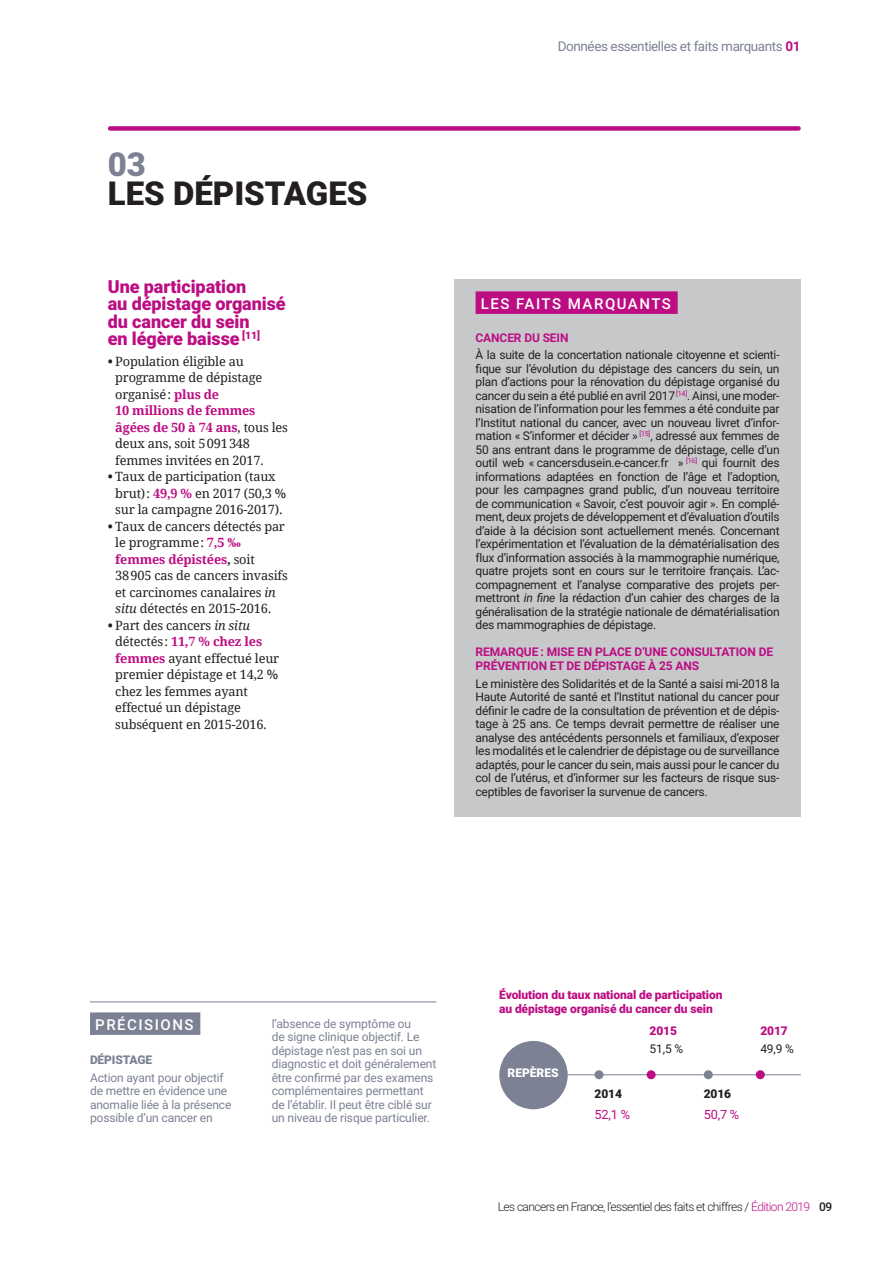
<style>
.page{position:relative;width:893px;height:1262px;background:#fff}
.page>*{position:absolute;margin:0;border:0;box-sizing:border-box;transform-origin:0 0}
.t1{font:900 33px "Roboto";color:#231f20}
.t2{font:900 33px "Roboto";color:#7c8294}
.t3{font:900 18px/17.2px "Roboto";letter-spacing:-.005em;color:#bc0d83}
.t4{font:500 15px "Roboto";letter-spacing:.1em;color:#fff}
.t5{font:13.5px "Roboto";letter-spacing:-.03em;color:#7c8294}
.t6{font:12.75px/16.5px "Droid Serif";letter-spacing:-.015em;color:#231f20}
.t7{font:12.75px "Roboto";color:#bc0d83}
.t8{font:12px/13.5px "Roboto";letter-spacing:-.02em;color:#231f20;text-align:justify}
.t9{font:12px/13.5px "Roboto";letter-spacing:-.01em;color:#7c8294}
.t10{font:700 12px/13.5px "Roboto";letter-spacing:-.01em;color:#bc0d83}
.t11{font:900 12px/13.5px "Roboto";letter-spacing:-.01em;color:#bc0d83}
.t12{font:300 12px "Roboto";letter-spacing:-.05em;color:#231f20}
.t13{font:900 12px "Roboto";letter-spacing:-.01em;color:#7c8294}
.t14{font:900 12px "Roboto";letter-spacing:-.01em;color:#231f20}
.t15{font:900 12px "Roboto";color:#fff}
.s1{font-weight:700}
.s2{font-weight:700;color:#bc0d83}
.s3{font-family:"Times New Roman";font-weight:700;font-size:13.5px;color:#bc0d83}
.s4{font-style:italic}
.s5{color:#bc0d83}
.s6{font-weight:500}
</style>
<div class="page">
<div style="left:110px;top:126px;width:688px;height:5px;background:#bc0d83"></div>
<div style="left:90px;top:1012px;width:110px;height:23px;background:#7c8294"></div>
<hr style="left:90px;top:1002px;width:346px;height:1px;background:#7c8294">
<hr style="left:500px;top:1074px;width:301px;height:1px;background:#7c8294">
<div style="left:594px;top:1070px;width:9px;height:9px;background:#7c8294;border-radius:50%"></div>
<div style="left:704px;top:1070px;width:9px;height:9px;background:#7c8294;border-radius:50%"></div>
<div style="left:499px;top:1041px;width:69px;height:68px;background:#7c8294;border-radius:50%"></div>
<div style="left:646px;top:1070px;width:9px;height:9px;background:#bc0d83;border-radius:50%"></div>
<div style="left:756px;top:1070px;width:9px;height:9px;background:#bc0d83;border-radius:50%"></div>
<div style="left:454px;top:279px;width:347px;height:538px;background:#c7c8ca"></div>
<div style="left:475px;top:291px;width:203px;height:23px;background:#bc0d83"></div>
<h1 class="t2" style="left:108px;top:141px;width:40px">03</h1>
<h1 class="t1" style="left:108px;top:170px;width:261px">LES DÉPISTAGES</h1>
<h2 class="t3" style="left:108px;top:277px;width:179px">Une participation<br>au dépistage organisé du cancer du sein<br>en légère baisse <sup>[11]</sup></h2>
<p class="t6" style="left:115px;top:353px;width:174px;text-indent:-7px"><span class="s1">•</span> Population éligible au programme de dépistage organisé: <span class="s2">plus de<br>10 millions de femmes âgées de 50 à 74 ans</span>, tous les deux ans, soit 5091348 femmes invitées en 2017.</p>
<p class="t6" style="left:115px;top:469px;width:173px;text-indent:-8px"><span class="s1">•</span> Taux de participation (taux brut): <span class="s2">49,9 %</span> en 2017 (50,3 % sur la campagne 2016-2017).</p>
<p class="t6" style="left:115px;top:518px;width:174px;text-indent:-8px"><span class="s1">•</span> Taux de cancers détectés par le programme: <span class="s2">7,5</span> <span class="s3">‰ </span><span class="s2">femmes dépistées</span><span class="s1">,</span> soit<br>38905 cas de cancers invasifs et carcinomes canalaires <span class="s4">in situ</span> détectés en 2015-2016.</p>
<p class="t6" style="left:115px;top:617px;width:165px;text-indent:-8px"><span class="s1">•</span> Part des cancers <span class="s4">in situ </span>détectés: <span class="s2">11,7 % chez les femmes</span> ayant effectué leur premier dépistage et 14,2 % chez les femmes ayant effectué un dépistage subséquent en 2015-2016.</p>
<p class="t5" style="left:558px;top:37px;width:244px">Données essentielles et faits marquants <span class="s2">01</span></p>
<p class="t4" style="left:481px;top:293px;width:192px">LES FAITS MARQUANTS</p>
<p class="t10" style="left:475px;top:330px;width:94px">CANCER DU SEIN</p>
<p class="t8" style="left:475px;top:348px;width:306px">À la suite de la concertation nationale citoyenne et scienti&shy;fique sur l’évolution du dépistage des cancers du sein, un plan d’actions pour la rénovation du dépistage organisé du cancer du sein a été publié en avril 2017 <sup>[14]</sup>. Ainsi, une moder&shy;nisation de l’information pour les femmes a été conduite par l’Institut national du cancer, avec un nouveau livret d’infor&shy;mation « S’informer et décider » <sup>[15]</sup>, adressé aux femmes de 50 ans entrant dans le programme de dépistage, celle d’un outil web « cancersdusein.e-cancer.fr » <sup>[16]</sup> qui fournit des informations adaptées en fonction de l’âge et l’adoption, pour les campagnes grand public, d’un nouveau territoire de communication « Savoir, c’est pouvoir agir ». En complé&shy;ment, deux projets de développement et d’évaluation d’outils d’aide à la décision sont actuellement menés. Concernant l’expérimentation et l’évaluation de la dématérialisation des flux d’information associés à la mammographie numérique, quatre projets sont en cours sur le territoire français. L’ac&shy;compagnement et l’analyse comparative des projets per&shy;mettront <span class="s4">in fine</span> la rédaction d’un cahier des charges de la généralisation de la stratégie nationale de dématérialisation des mammographies de dépistage.</p>
<p class="t10" style="left:475px;top:645px;width:299px">REMARQUE : MISE EN PLACE D’UNE CONSULTATION DE<br>PRÉVENTION ET DE DÉPISTAGE À 25 ANS</p>
<p class="t8" style="left:475px;top:676px;width:306px">Le ministère des Solidarités et de la Santé a saisi mi-2018 la Haute Autorité de santé et l’Institut national du cancer pour définir le cadre de la consultation de prévention et de dépis&shy;tage à 25 ans. Ce temps devrait permettre de réaliser une analyse des antécédents personnels et familiaux, d’exposer les modalités et le calendrier de dépistage ou de surveillance adaptés, pour le cancer du sein, mais aussi pour le cancer du col de l’utérus, et d’informer sur les facteurs de risque sus&shy;ceptibles de favoriser la survenue de cancers.</p>
<p class="t4" style="left:95px;top:1014px;width:100px">PRÉCISIONS</p>
<p class="t13" style="left:90px;top:1051px;width:64px">DÉPISTAGE</p>
<p class="t9" style="left:90px;top:1070px;width:143px">Action ayant pour objectif de mettre en évidence une anomalie liée à la présence possible d’un cancer en</p>
<p class="t9" style="left:272px;top:1016px;width:166px">l’absence de symptôme ou<br>de signe clinique objectif. Le dépistage n’est pas en soi un diagnostic et doit généralement être confirmé par des examens complémentaires permettant de l’établir. Il peut être ciblé sur un niveau de risque particulier.</p>
<p class="t11" style="left:499px;top:988px;width:225px">Évolution du taux national de participation au dépistage organisé du cancer du sein</p>
<p class="t15" style="left:507px;top:1064px;width:53px">REPÈRES</p>
<p class="t14" style="left:594px;top:1085px;width:29px">2014</p>
<p class="t7" style="left:594px;top:1105px;width:37px">52,1 %</p>
<p class="t11" style="left:650px;top:1024px;width:29px">2015</p>
<p class="t8" style="left:650px;top:1041px;width:35px">51,5 %</p>
<p class="t14" style="left:704px;top:1085px;width:29px">2016</p>
<p class="t7" style="left:704px;top:1105px;width:37px">50,7 %</p>
<p class="t11" style="left:760px;top:1024px;width:29px">2017</p>
<p class="t8" style="left:760px;top:1041px;width:35px">49,9 %</p>
<p class="t12" style="left:498px;top:1198px;width:336px">Les cancers en France, l’essentiel des faits et chiffres / <span class="s5">Édition 2019</span> <span class="s6">09</span></p>
</div>
